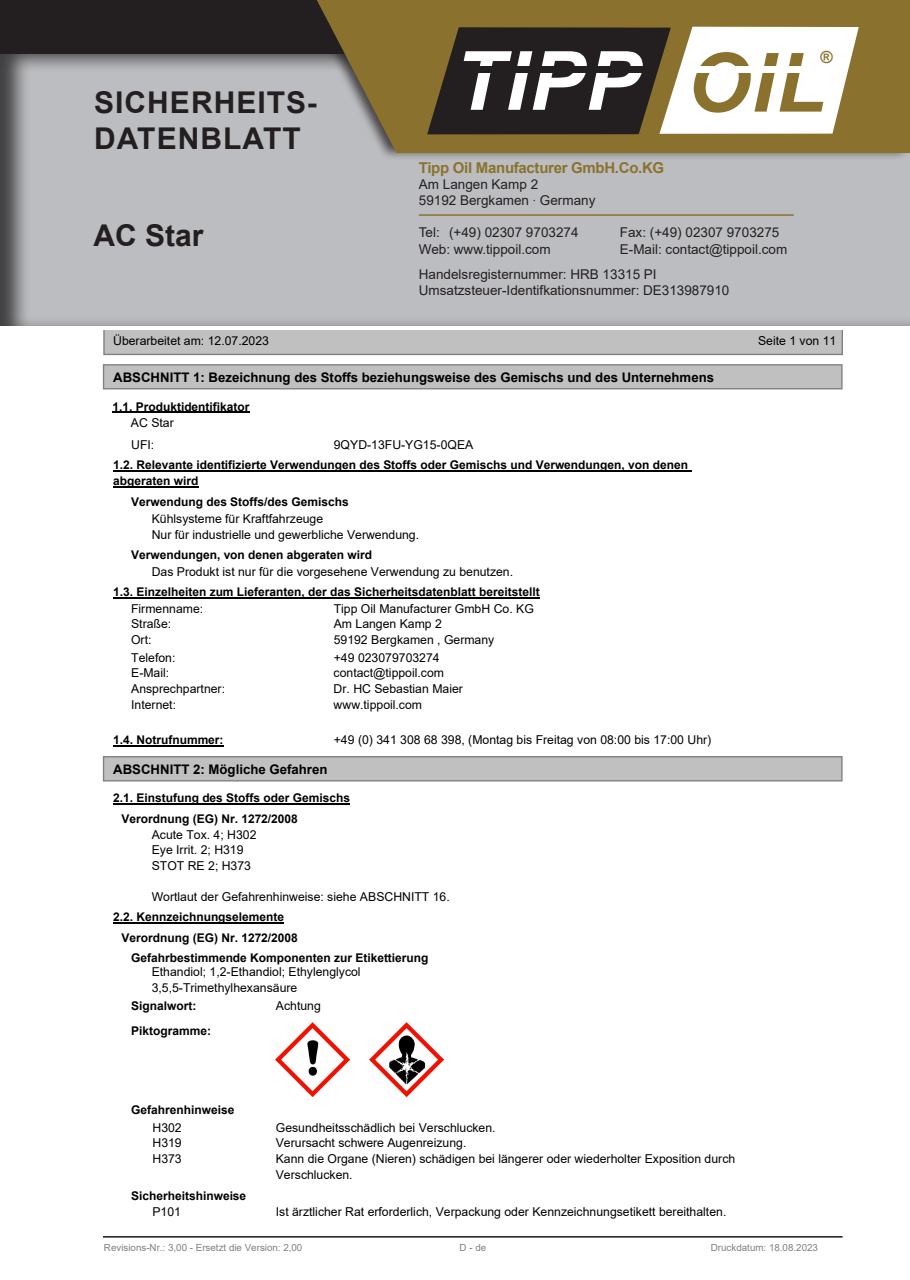
<style>
.page{position:relative;width:910px;height:1280px;background:#fff}
.page>*{position:absolute;margin:0;border:0;box-sizing:border-box;transform-origin:0 0}
.t1{font:italic 700 81.75px "Arial";letter-spacing:.015em;color:#fff}
.t2{font:700 30px/36px "Arial";letter-spacing:.035em;color:#231f20}
.t3{font:700 16.65px "Arial";color:#8a722e}
.t4{font:700 15.6px "Arial";color:#000}
.t5{font:700 15px "Arial";letter-spacing:-.02em;color:#8a722e}
.t6{font:13.5px/16.2px "Arial";color:#231f20}
.t7{font:700 13.2px "Arial";color:#000}
.t8{font:12.3px/15.6px "Arial";color:#000}
.t9{font:12.3px/15.6px "Arial";color:#000}
.t10{font:700 12px/16.4px "Arial";color:#000}
.t11{font:9.75px "Arial";color:#808080}
.s1{color:#8a722e}
.s2{font-family:"Helvetica Neue LT Std";font-weight:100;font-stretch:condensed}
.s3{font-style:inherit}
</style>
<div class="page">
<div style="left:0;top:52px;width:910px;height:276px;background:#231f20;opacity:.75"></div>
<div style="left:0;top:0;width:910px;height:53px;background:#231f20"></div>
<div style="left:300px;top:0;width:610px;height:161px;background:#231f20;opacity:.75"></div>
<svg style="left:317px;top:0;width:593px;height:153px;background:#8b773c"></svg>
<svg style="left:427px;top:27px;width:432px;height:107px"></svg>
<div style="left:454px;top:51px;width:183px;height:77px;background:#231f20"></div>
<div style="left:477px;top:66px;width:171px;height:7px;background:#231f20"></div>
<div style="left:694px;top:66px;width:109px;height:6px;background:#fff"></div>
<hr style="left:419px;top:214px;width:375px;height:2px;background:#8a722e">
<svg style="left:103px;top:330px;width:740px;height:25px;background:#bcbcbc"></svg>
<div style="left:104px;top:365px;width:738px;height:24px;background:#c0c0c0"></div>
<div style="left:103px;top:364px;width:740px;height:25px;border:1px solid #808080"></div>
<div style="left:104px;top:757px;width:738px;height:24px;background:#c0c0c0"></div>
<div style="left:103px;top:756px;width:740px;height:25px;border:1px solid #808080"></div>
<hr style="left:104px;top:1236px;width:738px;height:1px;background:#000">
<hr style="left:112px;top:412px;width:138px;height:1px;background:#000">
<hr style="left:113px;top:470px;width:578px;height:2px;background:#000">
<hr style="left:113px;top:487px;width:85px;height:1px;background:#000">
<hr style="left:113px;top:598px;width:427px;height:1px;background:#000">
<hr style="left:113px;top:745px;width:111px;height:2px;background:#000">
<hr style="left:113px;top:804px;width:237px;height:1px;background:#000">
<hr style="left:113px;top:922px;width:171px;height:2px;background:#000">
<img style="left:276px;top:1022px;width:74px;height:74px">
<img style="left:370px;top:1022px;width:74px;height:74px">
<h2 class="t2" style="left:94px;top:85px;width:224px">SICHERHEITS-<br>DATENBLATT</h2>
<p class="t2" style="left:94px;top:218px;width:112px">AC Star</p>
<h1 class="t1" style="left:454px;top:27px;width:373px">TIPP <span class="s1">OIL</span></h1>
<h3 class="t3" style="left:820px;top:47px;width:14px">®</h3>
<p class="t5" style="left:419px;top:157px;width:247px">Tipp Oil Manufacturer GmbH.Co.KG</p>
<p class="t6" style="left:419px;top:176px;width:178px">Am Langen Kamp 2<br>59192 Bergkamen <span class="s2">·</span> Germany</p>
<p class="t6" style="left:419px;top:224px;width:161px">Tel: (+49) 02307 9703274</p>
<p class="t6" style="left:620px;top:224px;width:161px">Fax: (+49) 02307 9703275</p>
<p class="t6" style="left:419px;top:241px;width:133px">Web: www.tippoil.com</p>
<p class="t6" style="left:419px;top:236px;width:370px;line-height:25.2px;text-indent:201px">E-Mail: contact@tippoil.com<br>Handelsregisternummer: HRB 13315 PI</p>
<p class="t6" style="left:419px;top:282px;width:312px">Umsatzsteuer-Identifkationsnummer: DE313987910</p>
<p class="t4" style="left:403px;top:246px;width:160px">Sicherheitsdatenblatt</p>
<p class="t8" style="left:374px;top:277px;width:217px">gemäß Verordnung (EG) Nr. 1907/2006</p>
<p class="t8" style="left:113px;top:333px;width:157px">Überarbeitet am: 12.07.2023</p>
<p class="t8" style="left:758px;top:333px;width:80px">Seite 1 von 11</p>
<p class="t7" style="left:113px;top:368px;width:602px">ABSCHNITT 1: Bezeichnung des Stoffs beziehungsweise des Gemischs und des Unternehmens</p>
<p class="t9" style="left:131px;top:415px;width:44px">AC Star</p>
<p class="t10" style="left:112px;top:398px;width:139px">1.1. Produktidentifikator</p>
<p class="t8" style="left:131px;top:437px;width:25px">UFI:</p>
<p class="t8" style="left:334px;top:437px;width:141px">9QYD-13FU-YG15-0QEA</p>
<p class="t10" style="left:113px;top:457px;width:576px">1.2. Relevante identifizierte Verwendungen des Stoffs oder Gemischs und Verwendungen, von denen abgeraten wird</p>
<p class="t8" style="left:152px;top:511px;width:269px">Kühlsysteme für Kraftfahrzeuge<br>Nur für industrielle und gewerbliche Verwendung.</p>
<p class="t10" style="left:131px;top:493px;width:219px">Verwendung des Stoffs/des Gemischs</p>
<p class="t10" style="left:131px;top:546px;width:242px">Verwendungen, von denen abgeraten wird</p>
<p class="t10" style="left:113px;top:584px;width:428px">1.3. Einzelheiten zum Lieferanten, der das Sicherheitsdatenblatt bereitstellt</p>
<p class="t8" style="left:131px;top:600px;width:74px">Firmenname:<br>Straße:<br>Ort:</p>
<p class="t9" style="left:334px;top:600px;width:202px">Tipp Oil Manufacturer GmbH Co. KG<br>Am Langen Kamp 2<br>59192 Bergkamen , Germany</p>
<p class="t8" style="left:131px;top:649px;width:46px">Telefon:</p>
<p class="t9" style="left:334px;top:649px;width:107px"><span class="s3">+</span>49 023079703274</p>
<p class="t8" style="left:131px;top:665px;width:95px">E-Mail:<br>Ansprechpartner:</p>
<p class="t9" style="left:334px;top:665px;width:131px">contact@tippoil.com<br>Dr. HC Sebastian Maier</p>
<p class="t8" style="left:131px;top:697px;width:46px">Internet:</p>
<p class="t9" style="left:334px;top:696px;width:90px">www.tippoil.com</p>
<p class="t10" style="left:113px;top:732px;width:112px">1.4. Notrufnummer:</p>
<p class="t8" style="left:334px;top:732px;width:379px">+49 (0) 341 308 68 398, (Montag bis Freitag von 08:00 bis 17:00 Uhr)</p>
<p class="t7" style="left:113px;top:760px;width:216px">ABSCHNITT 2: Mögliche Gefahren</p>
<p class="t10" style="left:122px;top:788px;width:230px;line-height:20.2px;text-indent:-8px">2.1. Einstufung des Stoffs oder Gemischs<br>Verordnung (EG) Nr. 1272/2008</p>
<p class="t8" style="left:152px;top:826px;width:106px">Acute Tox. 4; H302<br>Eye Irrit. 2; H319<br>STOT RE 2; H373</p>
<p class="t8" style="left:152px;top:889px;width:300px">Wortlaut der Gefahrenhinweise: siehe ABSCHNITT 16.</p>
<p class="t10" style="left:122px;top:906px;width:178px;line-height:21.1px;text-indent:-8px">2.2. Kennzeichnungselemente<br>Verordnung (EG) Nr. 1272/2008</p>
<p class="t10" style="left:131px;top:949px;width:299px">Gefahrbestimmende Komponenten zur Etikettierung</p>
<p class="t8" style="left:152px;top:964px;width:210px">Ethandiol; 1,2-Ethandiol; Ethylenglycol<br>3,5,5-Trimethylhexansäure</p>
<p class="t10" style="left:131px;top:998px;width:67px">Signalwort:</p>
<p class="t8" style="left:276px;top:998px;width:46px">Achtung</p>
<p class="t10" style="left:131px;top:1023px;width:81px">Piktogramme:</p>
<p class="t8" style="left:152px;top:564px;width:363px">Das Produkt ist nur für die vorgesehene Verwendung zu benutzen.</p>
<p class="t10" style="left:131px;top:1102px;width:105px">Gefahrenhinweise</p>
<p class="t8" style="left:153px;top:1120px;width:31px">H302</p>
<p class="t8" style="left:276px;top:1120px;width:221px">Gesundheitsschädlich bei Verschlucken.</p>
<p class="t8" style="left:153px;top:1135px;width:31px">H319</p>
<p class="t8" style="left:276px;top:1135px;width:192px">Verursacht schwere Augenreizung.</p>
<p class="t8" style="left:153px;top:1151px;width:31px">H373</p>
<p class="t8" style="left:276px;top:1151px;width:461px">Kann die Organe (Nieren) schädigen bei längerer oder wiederholter Exposition durch<br>Verschlucken.</p>
<p class="t10" style="left:131px;top:1187px;width:117px">Sicherheitshinweise</p>
<p class="t8" style="left:152px;top:1204px;width:30px">P101</p>
<p class="t8" style="left:276px;top:1204px;width:452px">Ist ärztlicher Rat erforderlich, Verpackung oder Kennzeichnungsetikett bereithalten.</p>
<p class="t11" style="left:104px;top:1240px;width:200px">Revisions-Nr.: 3,00 - Ersetzt die Version: 2,00</p>
<p class="t11" style="left:460px;top:1240px;width:28px">D - de</p>
<p class="t11" style="left:711px;top:1240px;width:109px">Druckdatum: 18.08.2023</p>
</div>
